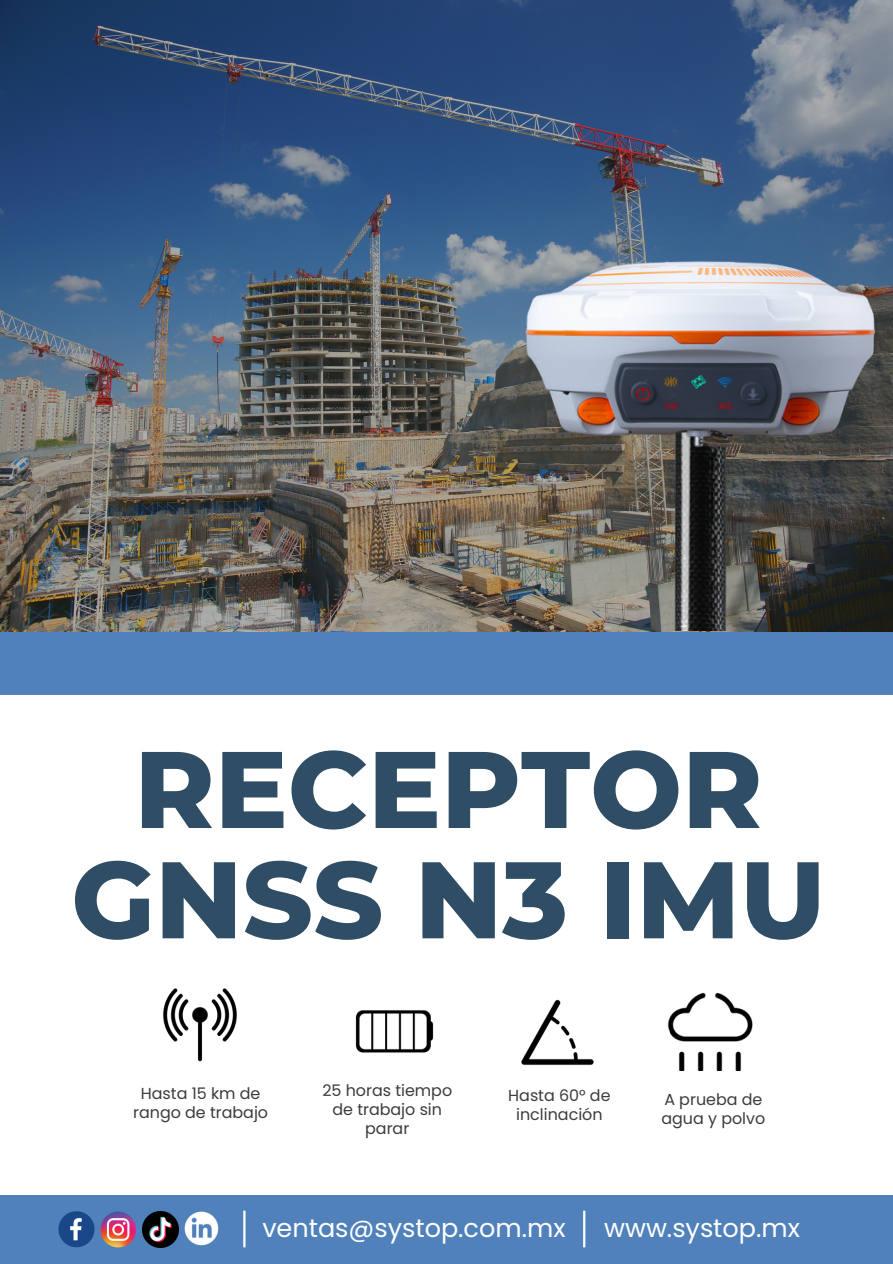
<style>
.page{position:relative;width:893px;height:1264px;background:#fff}
.page>*{position:absolute;margin:0;border:0;box-sizing:border-box;transform-origin:0 0}
.t1{font:800 108.6px/110.2px "Montserrat";color:#2f4d64;text-align:center}
.t2{font:25.5px "Poppins";color:#fff}
.t3{font:15.9px/19.2px "Poppins";color:#3d3c39;text-align:center}
</style>
<div class="page">
<div style="left:0;top:631px;width:892px;height:63px;background:#5081bb"></div>
<div style="left:0;top:1194px;width:892px;height:69px;background:#5081bb"></div>
<img style="left:0;top:0;width:892px;height:631px">
<img style="left:488px;top:210px;width:404px;height:420px">
<hr style="left:583px;top:1210px;width:2px;height:37px;background:#fff">
<hr style="left:243px;top:1210px;width:2px;height:37px;background:#fff">
<img style="left:142px;top:1211px;width:36px;height:36px">
<img style="left:100px;top:1211px;width:36px;height:36px">
<svg style="left:58px;top:1211px;width:36px;height:36px"></svg>
<img style="left:184px;top:1211px;width:35px;height:33px">
<img style="left:163px;top:988px;width:74px;height:74px">
<img style="left:355px;top:1010px;width:79px;height:43px">
<img style="left:521px;top:999px;width:73px;height:67px">
<img style="left:667px;top:992px;width:86px;height:78px">
<p class="t1" style="left:71px;top:734px;width:755px">RECEPTOR<br>GNSS N3 IMU</p>
<p class="t3" style="left:322px;top:1080px;width:131px">25 horas tiempo de trabajo sin parar</p>
<p class="t3" style="left:133px;top:1083px;width:136px">Hasta 15 km de rango de trabajo</p>
<p class="t3" style="left:508px;top:1085px;width:104px">Hasta 60° de inclinación</p>
<p class="t3" style="left:661px;top:1089px;width:105px;text-align:left">A prueba de agua y polvo</p>
<p class="t2" style="left:262px;top:1210px;width:305px">ventas@systop.com.mx</p>
<p class="t2" style="left:604px;top:1210px;width:197px">www.systop.mx</p>
</div>
